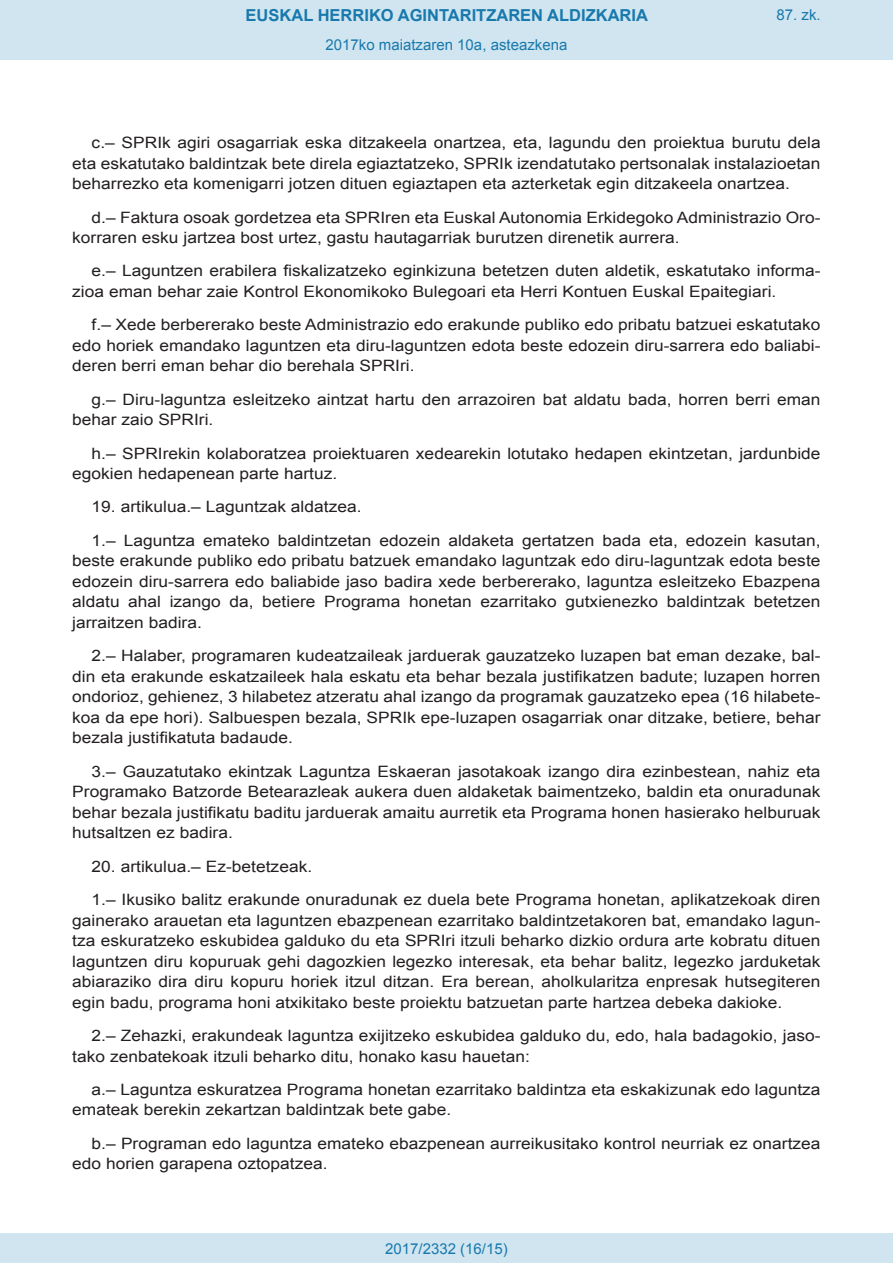
<style>
.page{position:relative;width:893px;height:1263px;background:#fff}
.page>*{position:absolute;margin:0;border:0;box-sizing:border-box;transform-origin:0 0}
.t1{font:700 16.5px "Arial";color:#1879ad}
.BOPVDetalle{font:15.6px/20.5px "Arial";color:#231f20;scale:1.11 1}
.Paginacion_Centro{font:15px "Arial";color:#1879ad}
</style>
<div class="page">
<div style="left:0;top:0;width:893px;height:60px;background:#d0e5f0"></div>
<div style="left:0;top:1233px;width:893px;height:30px;background:#d0e5f0"></div>
<p class="t1" style="left:246px;top:4px;width:404px">EUSKAL HERRIKO AGINTARITZAREN ALDIZKARIA</p>
<p class="Paginacion_Centro" style="left:326px;top:35px;width:243px">2017ko maiatzaren 10a, asteazkena</p>
<p class="Paginacion_Centro" style="left:776px;top:5px;width:46px">87. zk.</p>
<p class="BOPVDetalle" style="left:72px;top:132px;width:676px;text-align:justify;text-indent:19px">c.– SPRIk agiri osagarriak eska ditzakeela onartzea, eta, lagundu den proiektua burutu dela eta eskatutako baldintzak bete direla egiaztatzeko, SPRIk izendatutako pertsonalak instalazioetan beharrezko eta komenigarri jotzen dituen egiaztapen eta azterketak egin ditzakeela onartzea.</p>
<p class="BOPVDetalle" style="left:72px;top:207px;width:676px;text-indent:19px">d.– Faktura osoak gordetzea eta SPRIren eta Euskal Autonomia Erkidegoko Administrazio Oro&shy;korraren esku jartzea bost urtez, gastu hautagarriak burutzen direnetik aurrera.</p>
<p class="BOPVDetalle" style="left:72px;top:261px;width:676px;text-indent:19px">e.– Laguntzen erabilera fiskalizatzeko eginkizuna betetzen duten aldetik, eskatutako informa&shy;zioa eman behar zaie Kontrol Ekonomikoko Bulegoari eta Herri Kontuen Euskal Epaitegiari.</p>
<p class="BOPVDetalle" style="left:72px;top:315px;width:676px;text-align:justify;text-indent:19px">f.– Xede berbererako beste Administrazio edo erakunde publiko edo pribatu batzuei eskatutako edo horiek emandako laguntzen eta diru-laguntzen edota beste edozein diru-sarrera edo baliabi&shy;deren berri eman behar dio berehala SPRIri.</p>
<p class="BOPVDetalle" style="left:72px;top:389px;width:676px;text-indent:19px">g.– Diru-laguntza esleitzeko aintzat hartu den arrazoiren bat aldatu bada, horren berri eman behar zaio SPRIri.</p>
<p class="BOPVDetalle" style="left:72px;top:443px;width:676px;text-indent:19px">h.– SPRIrekin kolaboratzea proiektuaren xedearekin lotutako hedapen ekintzetan, jardunbide egokien hedapenean parte hartuz.</p>
<p class="BOPVDetalle" style="left:92px;top:497px;width:245px">19. artikulua.– Laguntzak aldatzea.</p>
<p class="BOPVDetalle" style="left:72px;top:530px;width:676px;text-align:justify;text-indent:19px">1.– Laguntza emateko baldintzetan edozein aldaketa gertatzen bada eta, edozein kasutan, beste erakunde publiko edo pribatu batzuek emandako laguntzak edo diru-laguntzak edota beste edozein diru-sarrera edo baliabide jaso badira xede berbererako, laguntza esleitzeko Ebazpena aldatu ahal izango da, betiere Programa honetan ezarritako gutxienezko baldintzak betetzen jarraitzen badira.</p>
<p class="BOPVDetalle" style="left:72px;top:646px;width:676px;text-align:justify;text-indent:19px">2.– Halaber, programaren kudeatzaileak jarduerak gauzatzeko luzapen bat eman dezake, bal&shy;din eta erakunde eskatzaileek hala eskatu eta behar bezala justifikatzen badute; luzapen horren ondorioz, gehienez, 3 hilabetez atzeratu ahal izango da programak gauzatzeko epea (16 hilabete&shy;koa da epe hori). Salbuespen bezala, SPRIk epe-luzapen osagarriak onar ditzake, betiere, behar bezala justifikatuta badaude.</p>
<p class="BOPVDetalle" style="left:72px;top:761px;width:676px;text-align:justify;text-indent:19px">3.– Gauzatutako ekintzak Laguntza Eskaeran jasotakoak izango dira ezinbestean, nahiz eta Programako Batzorde Betearazleak aukera duen aldaketak baimentzeko, baldin eta onuradunak behar bezala justifikatu baditu jarduerak amaitu aurretik eta Programa honen hasierako helburuak hutsaltzen ez badira.</p>
<p class="BOPVDetalle" style="left:92px;top:856px;width:200px">20. artikulua.– Ez-betetzeak.</p>
<p class="BOPVDetalle" style="left:72px;top:889px;width:676px;text-align:justify;text-indent:19px">1.– Ikusiko balitz erakunde onuradunak ez duela bete Programa honetan, aplikatzekoak diren gainerako arauetan eta laguntzen ebazpenean ezarritako baldintzetakoren bat, emandako lagun&shy;tza eskuratzeko eskubidea galduko du eta SPRIri itzuli beharko dizkio ordura arte kobratu dituen laguntzen diru kopuruak gehi dagozkien legezko interesak, eta behar balitz, legezko jarduketak abiaraziko dira diru kopuru horiek itzul ditzan. Era berean, aholkularitza enpresak hutsegiteren egin badu, programa honi atxikitako beste proiektu batzuetan parte hartzea debeka dakioke.</p>
<p class="BOPVDetalle" style="left:72px;top:1025px;width:676px;text-indent:19px">2.– Zehazki, erakundeak laguntza exijitzeko eskubidea galduko du, edo, hala badagokio, jaso&shy;tako zenbatekoak itzuli beharko ditu, honako kasu hauetan:</p>
<p class="BOPVDetalle" style="left:72px;top:1079px;width:676px;text-indent:19px">a.– Laguntza eskuratzea Programa honetan ezarritako baldintza eta eskakizunak edo laguntza emateak berekin zekartzan baldintzak bete gabe.</p>
<p class="BOPVDetalle" style="left:72px;top:1133px;width:676px;text-indent:19px">b.– Programan edo laguntza emateko ebazpenean aurreikusitako kontrol neurriak ez onartzea edo horien garapena oztopatzea.</p>
<p class="Paginacion_Centro" style="left:385px;top:1238px;width:124px">2017/2332 (16/15)</p>
</div>
